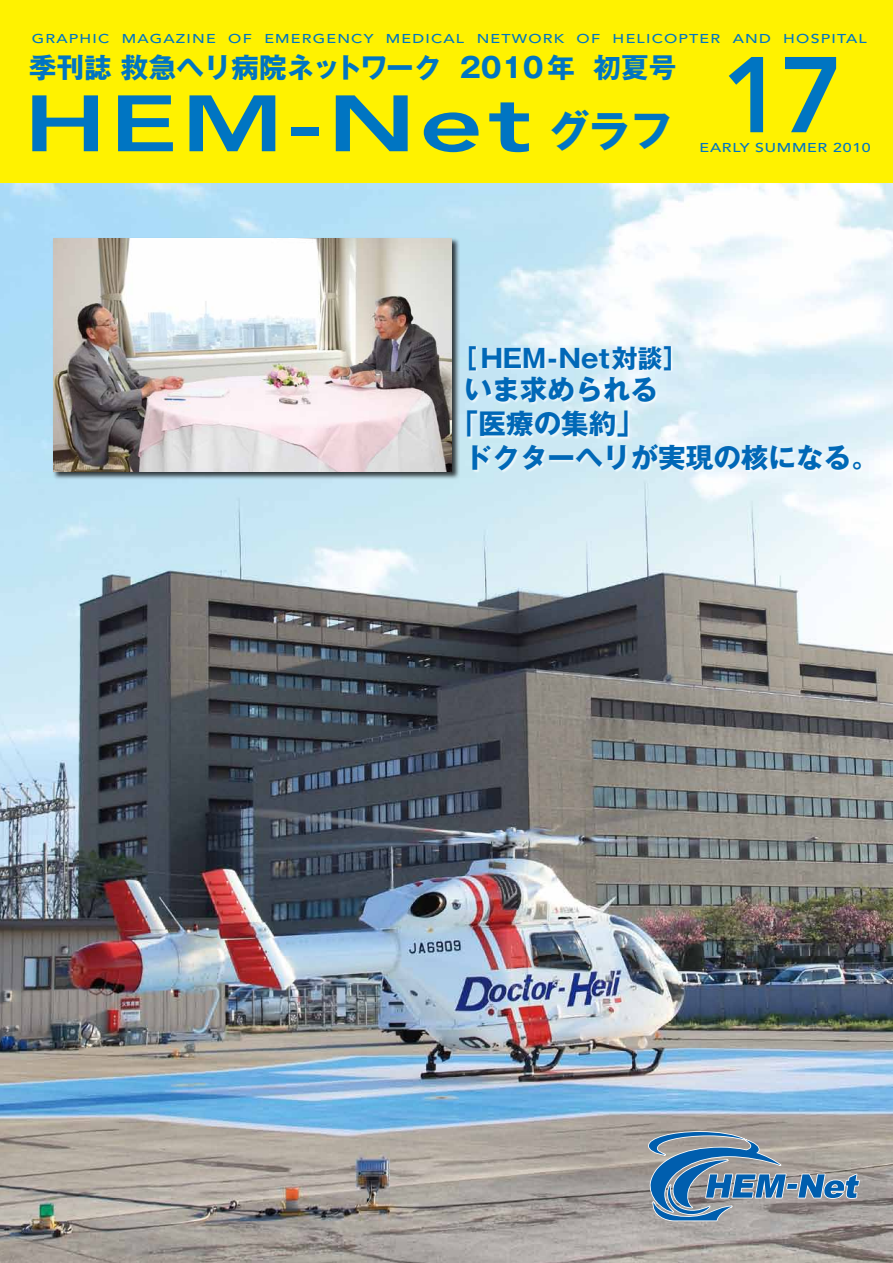
<style>
.page{position:relative;width:893px;height:1263px;background:#fff}
.page>*{position:absolute;margin:0;border:0;box-sizing:border-box;transform-origin:0 0}
.t1{font:800 106.35px "Avenir";color:#0075c2}
.t2{font:800 78.9px "Avenir";letter-spacing:.02em;color:#0075c2;scale:1.43 1}
.t3{font:700 42.45px "Gothic MB101 Pro";color:#0075c2}
.t4{font:700 27.6px "Gothic MB101 Pro";color:#0068b7}
.t5{font:700 27.6px "Gothic MB101 Pro";color:#0075c2}
.t6{font:700 25.5px "Gothic MB101 Pro";color:#0068b7}
.t7{font:500 12.75px "Avenir";letter-spacing:.075em;color:#0075c2;scale:1.25 1}
</style>
<div class="page">
<img style="left:0;top:183px;width:893px;height:1080px">
<div style="left:0;top:0;width:893px;height:183px;background:#fff200"></div>
<div style="left:466px;top:346px;width:398px;height:128px;background:#fff;opacity:.65"></div>
<div style="left:53px;top:238px;width:407px;height:242px;background:#000;opacity:.75"></div>
<img style="left:53px;top:238px;width:398px;height:233px">
<svg style="left:647px;top:1130px;width:214px;height:92px;background:#7e93a5"></svg>
<p class="t7" style="left:32px;top:32px;width:63px">GRAPHIC</p>
<p class="t7" style="left:122px;top:32px;width:77px">MAGAZINE</p>
<p class="t7" style="left:228px;top:32px;width:20px">OF</p>
<p class="t7" style="left:264px;top:32px;width:89px">EMERGENCY</p>
<p class="t7" style="left:386px;top:32px;width:64px">MEDICAL</p>
<p class="t7" style="left:477px;top:32px;width:71px">NETWORK</p>
<p class="t7" style="left:577px;top:32px;width:20px">OF</p>
<p class="t7" style="left:613px;top:32px;width:88px">HELICOPTER</p>
<p class="t7" style="left:733px;top:32px;width:32px">AND</p>
<p class="t7" style="left:783px;top:32px;width:68px">HOSPITAL</p>
<h3 class="t5" style="left:29px;top:44px;width:414px">季刊誌救急ヘリ病院ネットワーク</h3>
<h3 class="t5" style="left:460px;top:44px;width:117px">2010年</h3>
<h3 class="t5" style="left:593px;top:44px;width:84px">初夏号</h3>
<h2 class="t2" style="left:23px;top:77px;width:357px">HEM-Net</h2>
<h3 class="t3" style="left:547px;top:95px;width:127px">グラフ</h3>
<h1 class="t1" style="left:722px;top:32px;width:123px">17</h1>
<p class="t7" style="left:755px;top:140px;width:59px">SUMMER</p>
<p class="t7" style="left:833px;top:140px;width:32px">2010</p>
<p class="t7" style="left:700px;top:140px;width:41px">EARLY</p>
<h3 class="t6" style="left:452px;top:337px;width:238px">［HEM-Net対談[</h3>
<h3 class="t4" style="left:465px;top:367px;width:195px">いま求められる</h3>
<h3 class="t4" style="left:451px;top:401px;width:195px">「医療の集約「</h3>
<h3 class="t4" style="left:465px;top:435px;width:416px">ドクターヘリが実現の核になる。</h3>
</div>
